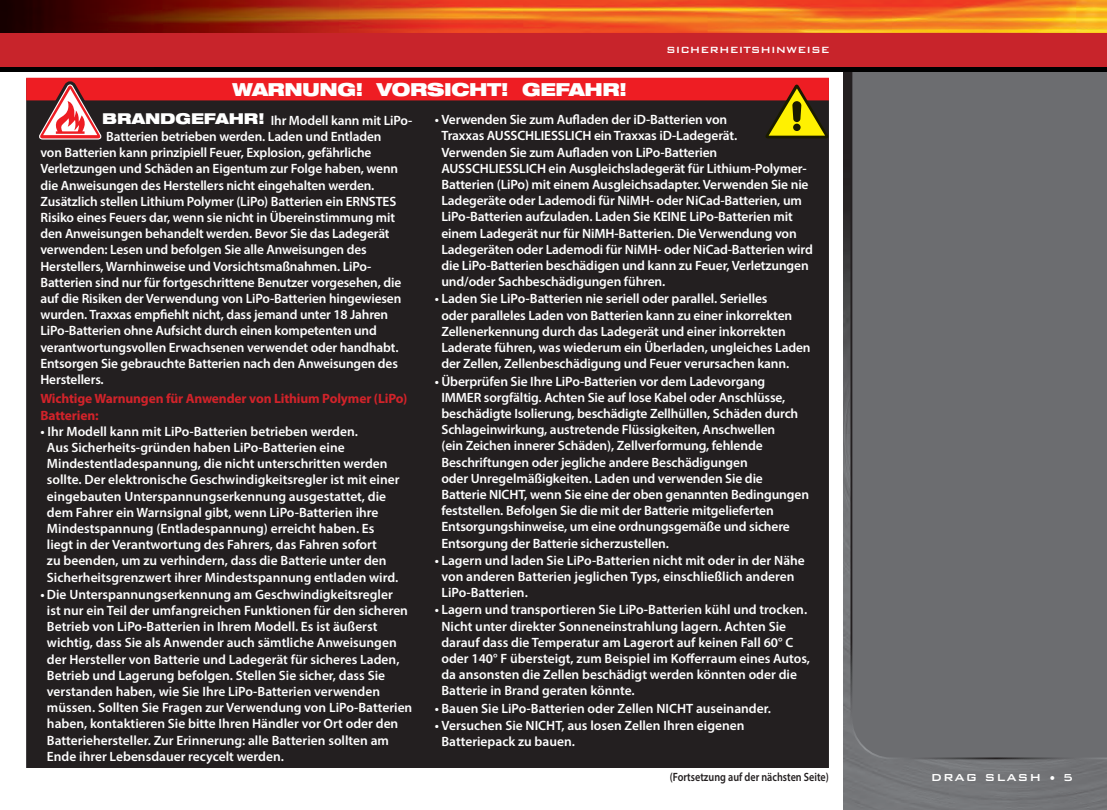
<style>
.page{position:relative;width:1107px;height:810px;background:#fff}
.page>*{position:absolute;margin:0;border:0;box-sizing:border-box;transform-origin:0 0}
.t1{font:900 expanded 18px "Helvetica Neue LT Std";letter-spacing:-.02em;color:#fff}
.t2{font:900 expanded 15px "Helvetica Neue LT Std";color:#fff}
.t3{font:600 13.5px/16.2px "Myriad Pro";letter-spacing:-.01em;color:#fff}
.t4{font:700 13.5px/16.2px "Myriad Pro";letter-spacing:-.01em;color:#d1232a}
.t5{font:500 13.5px "Bank Gothic BT";letter-spacing:.055em;color:#fff}
.t6{font:600 12px "Myriad Pro";color:#231f20;scale:.85 1}
.t7{font:500 12px "Bank Gothic BT";color:#fff}
</style>
<div class="page">
<img style="left:844px;top:71px;width:263px;height:739px">
<div style="left:850px;top:71px;width:257px;height:689px;background:#6c6d70"></div>
<img style="left:0;top:0;width:1107px;height:71px">
<div style="left:0;top:33px;width:1107px;height:34px;background:#c8242b"></div>
<div style="left:26px;top:147px;width:803px;height:621px;background:#231f20"></div>
<svg style="left:26px;top:77px;width:803px;height:70px;background:#702926"></svg>
<p class="t7" style="left:666px;top:43px;width:165px">SICHERHEITSHINWEISE</p>
<p class="t1" style="left:232px;top:77px;width:396px">WARNUNG! VORSICHT! GEFAHR!</p>
<p class="t3" style="left:441px;top:111px;width:373px;text-indent:-6px">• Verwenden Sie zum Aufladen der iD-Batterien von<br>Traxxas AUSSCHLIESSLICH ein Traxxas iD-Ladegerät.<br>Verwenden Sie zum Aufladen von LiPo-Batterien AUSSCHLIESSLICH ein Ausgleichsladegerät für Lithium-Polymer-Batterien (LiPo) mit einem Ausgleichsadapter. Verwenden Sie nie Ladegeräte oder Lademodi für NiMH- oder NiCad-Batterien, um LiPo-Batterien aufzuladen. Laden Sie KEINE LiPo-Batterien mit einem Ladegerät nur für NiMH-Batterien. Die Verwendung von Ladegeräten oder Lademodi für NiMH- oder NiCad-Batterien wird die LiPo-Batterien beschädigen und kann zu Feuer, Verletzungen und/oder Sachbeschädigungen führen.</p>
<p class="t3" style="left:441px;top:290px;width:371px;text-indent:-6px">• Laden Sie LiPo-Batterien nie seriell oder parallel. Serielles<br>oder paralleles Laden von Batterien kann zu einer inkorrekten Zellenerkennung durch das Ladegerät und einer inkorrekten Laderate führen, was wiederum ein Überladen, ungleiches Laden der Zellen, Zellenbeschädigung und Feuer verursachen kann.</p>
<p class="t3" style="left:441px;top:373px;width:369px;text-indent:-6px">• Überprüfen Sie Ihre LiPo-Batterien vor dem Ladevorgang<br>IMMER sorgfältig. Achten Sie auf lose Kabel oder Anschlüsse, beschädigte Isolierung, beschädigte Zellhüllen, Schäden durch Schlageinwirkung, austretende Flüssigkeiten, Anschwellen<br>(ein Zeichen innerer Schäden), Zellverformung, fehlende Beschriftungen oder jegliche andere Beschädigungen<br>oder Unregelmäßigkeiten. Laden und verwenden Sie die Batterie NICHT, wenn Sie eine der oben genannten Bedingungen feststellen. Befolgen Sie die mit der Batterie mitgelieferten Entsorgungshinweise, um eine ordnungsgemäße und sichere Entsorgung der Batterie sicherzustellen.</p>
<p class="t3" style="left:441px;top:552px;width:365px;text-indent:-6px">• Lagern und laden Sie LiPo-Batterien nicht mit oder in der Nähe von anderen Batterien jeglichen Typs, einschließlich anderen<br>LiPo-Batterien.</p>
<p class="t3" style="left:441px;top:602px;width:370px;text-indent:-6px">• Lagern und transportieren Sie LiPo-Batterien kühl und trocken.<br>Nicht unter direkter Sonneneinstrahlung lagern. Achten Sie darauf dass die Temperatur am Lagerort auf keinen Fall 60° C oder 140° F übersteigt, zum Beispiel im Kofferraum eines Autos, da ansonsten die Zellen beschädigt werden könnten oder die Batterie in Brand geraten könnte.</p>
<p class="t3" style="left:435px;top:700px;width:338px">• Bauen Sie LiPo-Batterien oder Zellen NICHT auseinander.</p>
<p class="t3" style="left:441px;top:717px;width:305px;text-indent:-6px">• Versuchen Sie NICHT, aus losen Zellen Ihren eigenen<br>Batteriepack zu bauen.</p>
<p class="t2" style="left:102px;top:109px;width:164px">BRANDGEFAHR!</p>
<p class="t3" style="left:271px;top:112px;width:143px">Ihr Modell kann mit LiPo-</p>
<p class="t3" style="left:106px;top:128px;width:277px">Batterien betrieben werden. Laden und Entladen</p>
<p class="t3" style="left:40px;top:144px;width:332px">von Batterien kann prinzipiell Feuer, Explosion, gefährliche</p>
<p class="t3" style="left:40px;top:160px;width:359px">Verletzungen und Schäden an Eigentum zur Folge haben, wenn</p>
<p class="t3" style="left:40px;top:177px;width:335px">die Anweisungen des Herstellers nicht eingehalten werden.</p>
<p class="t3" style="left:40px;top:193px;width:357px">Zusätzlich stellen Lithium Polymer (LiPo) Batterien ein ERNSTES</p>
<p class="t3" style="left:40px;top:209px;width:356px">Risiko eines Feuers dar, wenn sie nicht in Übereinstimmung mit</p>
<p class="t3" style="left:40px;top:225px;width:351px">den Anweisungen behandelt werden. Bevor Sie das Ladegerät</p>
<p class="t3" style="left:40px;top:241px;width:328px">verwenden: Lesen und befolgen Sie alle Anweisungen des</p>
<p class="t3" style="left:40px;top:258px;width:332px">Herstellers, Warnhinweise und Vorsichtsmaßnahmen. LiPo-</p>
<p class="t3" style="left:40px;top:274px;width:362px">Batterien sind nur für fortgeschrittene Benutzer vorgesehen, die</p>
<p class="t3" style="left:40px;top:290px;width:362px">auf die Risiken der Verwendung von LiPo-Batterien hingewiesen</p>
<p class="t3" style="left:40px;top:306px;width:349px">wurden. Traxxas empfiehlt nicht, dass jemand unter 18 Jahren</p>
<p class="t3" style="left:40px;top:322px;width:338px">LiPo-Batterien ohne Aufsicht durch einen kompetenten und</p>
<p class="t3" style="left:40px;top:339px;width:360px">verantwortungsvollen Erwachsenen verwendet oder handhabt.</p>
<p class="t3" style="left:40px;top:355px;width:359px">Entsorgen Sie gebrauchte Batterien nach den Anweisungen des</p>
<p class="t3" style="left:40px;top:371px;width:65px">Herstellers.</p>
<p class="t4" style="left:40px;top:390px;width:369px">Wichtige Warnungen für Anwender von Lithium Polymer (LiPo)<br>Batterien:</p>
<p class="t3" style="left:47px;top:423px;width:354px;text-indent:-6px">• Ihr Modell kann mit LiPo-Batterien betrieben werden.<br>Aus Sicherheits-gründen haben LiPo-Batterien eine Mindestentladespannung, die nicht unterschritten werden sollte. Der elektronische Geschwindigkeitsregler ist mit einer eingebauten Unterspannungserkennung ausgestattet, die dem Fahrer ein Warnsignal gibt, wenn LiPo-Batterien ihre Mindestspannung (Entladespannung) erreicht haben. Es liegt in der Verantwortung des Fahrers, das Fahren sofort<br>zu beenden, um zu verhindern, dass die Batterie unter den Sicherheitsgrenzwert ihrer Mindestspannung entladen wird.</p>
<p class="t3" style="left:47px;top:586px;width:367px;text-indent:-6px">• Die Unterspannungserkennung am Geschwindigkeitsregler<br>ist nur ein Teil der umfangreichen Funktionen für den sicheren Betrieb von LiPo-Batterien in Ihrem Modell. Es ist äußerst wichtig, dass Sie als Anwender auch sämtliche Anweisungen der Hersteller von Batterie und Ladegerät für sicheres Laden, Betrieb und Lagerung befolgen. Stellen Sie sicher, dass Sie verstanden haben, wie Sie Ihre LiPo-Batterien verwenden müssen. Sollten Sie Fragen zur Verwendung von LiPo-Batterien haben, kontaktieren Sie bitte Ihren Händler vor Ort oder den Batteriehersteller. Zur Erinnerung: alle Batterien sollten am Ende ihrer Lebensdauer recycelt werden.</p>
<p class="t6" style="left:670px;top:769px;width:189px">(Fortsetzung auf der nächsten Seite)</p>
<p class="t5" style="left:931px;top:770px;width:144px">DRAG SLASH • 5</p>
</div>
